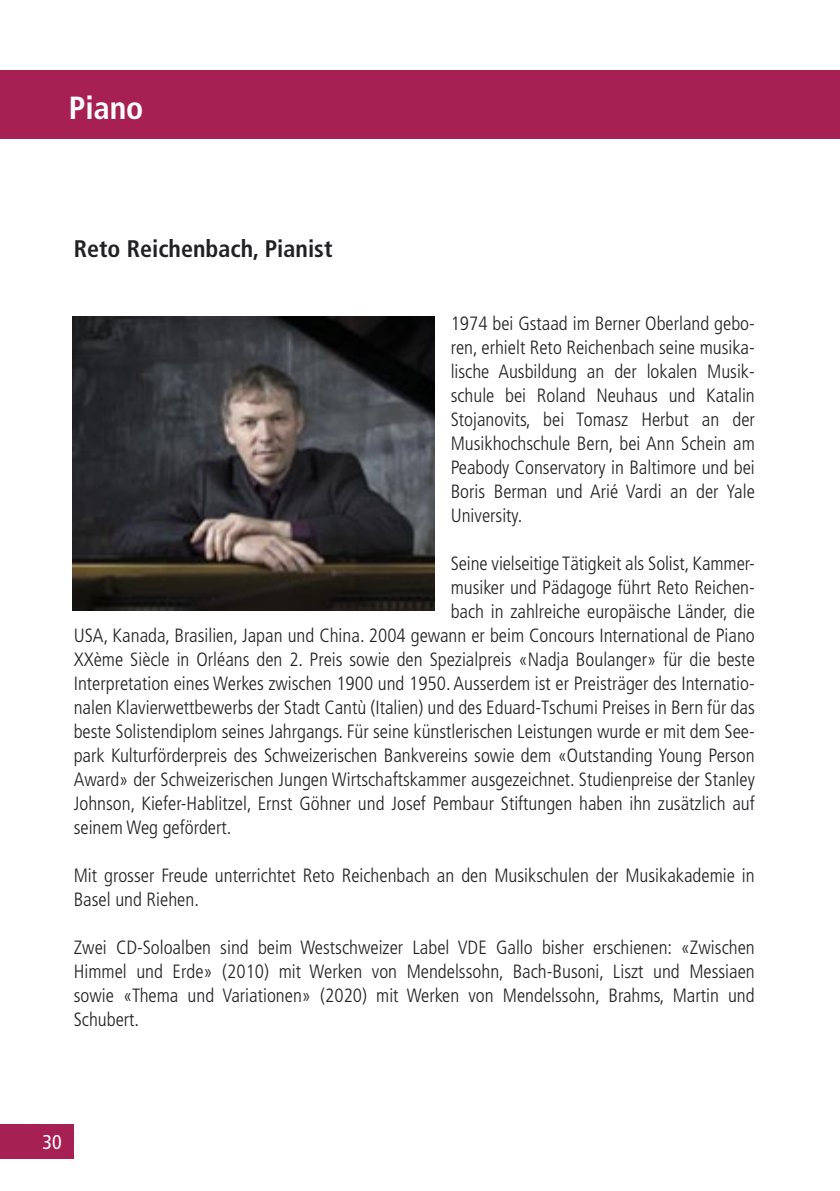
<style>
.page{position:relative;width:840px;height:1191px;background:#fff}
.page>*{position:absolute;margin:0;border:0;box-sizing:border-box;transform-origin:0 0}
.t1{font:700 condensed 32px "Frutiger";color:#fff}
.t2{font:700 condensed 24px "Frutiger";color:#212124}
.t3{font:condensed 20px "Frutiger";color:#fff}
.t4{font:300 condensed 19.2px/24px "Frutiger";color:#212124;text-align:justify}
</style>
<div class="page">
<div style="left:0;top:1124px;width:74px;height:34px;background:#a72053"></div>
<img style="left:72px;top:316px;width:362px;height:294px">
<div style="left:0;top:71px;width:839px;height:68px;background:#a72053"></div>
<p class="t1" style="left:69px;top:95px;width:76px">Piano</p>
<p class="t2" style="left:74px;top:239px;width:260px">Reto Reichenbach, Pianist</p>
<p class="t4" style="left:450px;top:312px;width:305px">1974 bei Gstaad im Berner Oberland gebo&shy;ren, erhielt Reto Reichenbach seine musika&shy;lische Ausbildung an der lokalen Musik&shy;schule bei Roland Neuhaus und Katalin Stojanovits, bei Tomasz Herbut an der Musikhochschule Bern, bei Ann Schein am Peabody Conservatory in Baltimore und bei Boris Berman und Arié Vardi an der Yale University.</p>
<p class="t4" style="left:450px;top:552px;width:305px">Seine vielseitige Tätigkeit als Solist, Kammer-</p>
<p class="t4" style="left:450px;top:576px;width:305px">musiker und Pädagoge führt Reto Reichen-</p>
<p class="t4" style="left:450px;top:600px;width:305px">bach in zahlreiche europäische Länder, die</p>
<p class="t4" style="left:74px;top:624px;width:682px">USA, Kanada, Brasilien, Japan und China. 2004 gewann er beim Concours International de Piano</p>
<p class="t4" style="left:74px;top:648px;width:682px">XXème Siècle in Orléans den 2. Preis sowie den Spezialpreis «Nadja Boulanger» für die beste</p>
<p class="t4" style="left:74px;top:672px;width:682px">Interpretation eines Werkes zwischen 1900 und 1950. Ausserdem ist er Preisträger des Internatio-</p>
<p class="t4" style="left:74px;top:696px;width:682px">nalen Klavierwettbewerbs der Stadt Cantù (Italien) und des Eduard-Tschumi Preises in Bern für das</p>
<p class="t4" style="left:74px;top:720px;width:682px">beste Solistendiplom seines Jahrgangs. Für seine künstlerischen Leistungen wurde er mit dem See-</p>
<p class="t4" style="left:74px;top:744px;width:682px">park Kulturförderpreis des Schweizerischen Bankvereins sowie dem «Outstanding Young Person</p>
<p class="t4" style="left:74px;top:768px;width:682px">Award» der Schweizerischen Jungen Wirtschaftskammer ausgezeichnet. Studienpreise der Stanley</p>
<p class="t4" style="left:74px;top:792px;width:682px">Johnson, Kiefer-Hablitzel, Ernst Göhner und Josef Pembaur Stiftungen haben ihn zusätzlich auf</p>
<p class="t4" style="left:74px;top:816px;width:159px">seinem Weg gefördert.</p>
<p class="t4" style="left:74px;top:864px;width:682px">Mit grosser Freude unterrichtet Reto Reichenbach an den Musikschulen der Musikakademie in<br>Basel und Riehen.</p>
<p class="t4" style="left:74px;top:936px;width:682px">Zwei CD-Soloalben sind beim Westschweizer Label VDE Gallo bisher erschienen: «Zwischen Himmel und Erde» (2010) mit Werken von Mendelssohn, Bach-Busoni, Liszt und Messiaen sowie «Thema und Variationen» (2020) mit Werken von Mendelssohn, Brahms, Martin und Schubert.</p>
<p class="t3" style="left:43px;top:1133px;width:21px">30</p>
</div>
